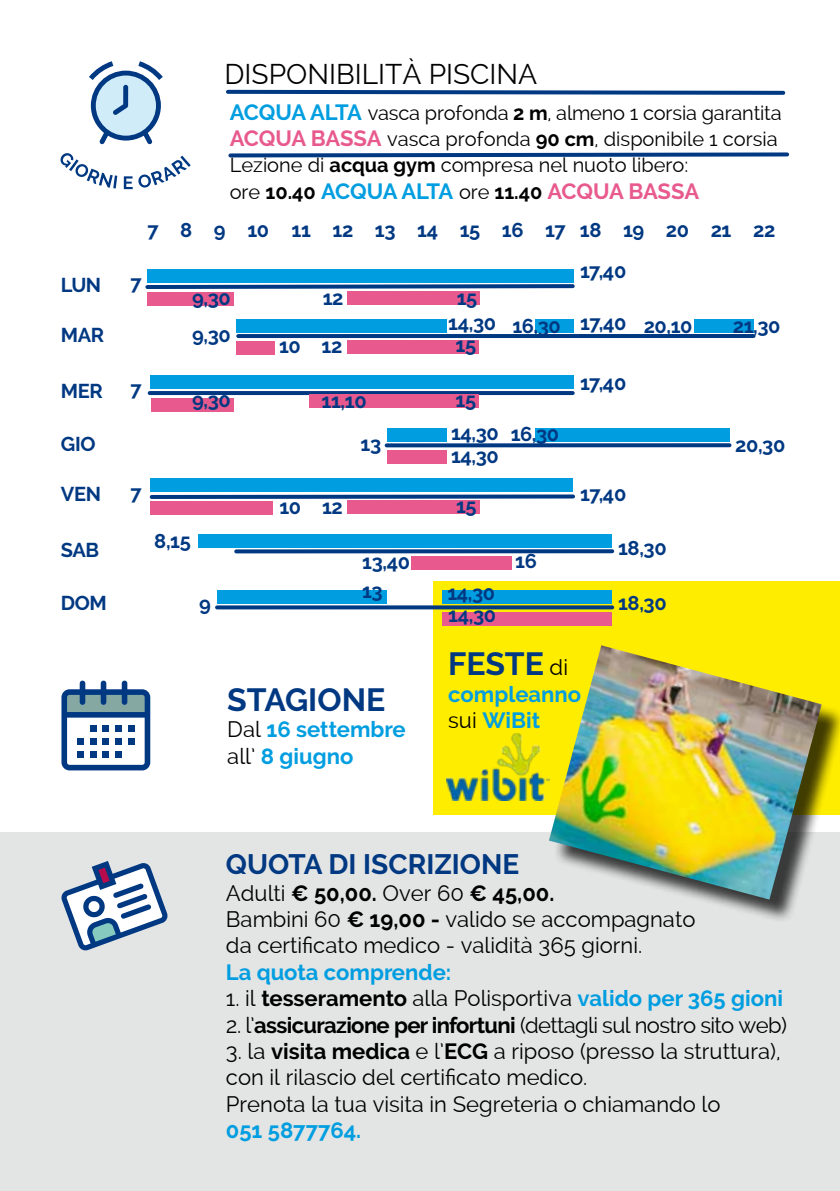
<style>
.page{position:relative;width:840px;height:1191px;background:#fff}
.page>*{position:absolute;margin:0;border:0;box-sizing:border-box;transform-origin:0 0}
.t1{font:700 32px "Raleway";letter-spacing:-.005em;color:#003882}
.t2{font:28px "Raleway";color:#000}
.t3{font:700 28px "Raleway";color:#003882}
.t4{font:22px/26.4px "Raleway";color:#000}
.t5{font:700 22px/26.4px "Raleway";color:#009ee0}
.t6{font:22px "Raleway";letter-spacing:-.03em;color:#000}
.t7{font:700 22px "Raleway";color:#000}
.t8{font:700 22px "Raleway";letter-spacing:-.015em;color:#e85a8d}
.t9{font:700 20px/22.6px "Raleway";letter-spacing:-.02em;color:#003882}
.t10{font:20px/26.4px "Raleway";color:#000}
.s1{font-weight:700;font-size:22px;color:#009ee0}
.s2{font-weight:700}
.s3{font-weight:700;font-size:22px;color:#e85a8d}
.s4{font-weight:400;color:#000}
.s5{font-weight:400;font-size:22px;color:#000}
.s6{font-weight:700;color:#009ee0}
.s7{font-weight:400}
</style>
<div class="page">
<div style="left:433px;top:581px;width:406px;height:233px;background:#ffed00"></div>
<svg style="left:61px;top:680px;width:89px;height:90px"></svg>
<div style="left:442px;top:612px;width:170px;height:14px;background:#e85a8d"></div>
<svg style="left:89px;top:61px;width:74px;height:83px"></svg>
<svg style="left:60px;top:153px;width:130px;height:36px"></svg>
<svg style="left:226px;top:89px;width:560px;height:6px"></svg>
<svg style="left:228px;top:152px;width:562px;height:6px"></svg>
<svg style="left:145px;top:282px;width:430px;height:7px"></svg>
<hr style="left:150px;top:391px;width:422px;height:4px;background:#003882">
<svg style="left:386px;top:443px;width:343px;height:4px"></svg>
<div style="left:152px;top:494px;width:420px;height:5px;background:#003882"></div>
<svg style="left:236px;top:549px;width:376px;height:4px;background:#15488c"></svg>
<svg style="left:217px;top:605px;width:395px;height:4px;background:#1a4b83"></svg>
<div style="left:147px;top:269px;width:426px;height:14px;background:#009ee0"></div>
<div style="left:150px;top:375px;width:423px;height:13px;background:#009ee0"></div>
<div style="left:386px;top:428px;width:60px;height:14px;background:#009ee0"></div>
<div style="left:535px;top:428px;width:194px;height:14px;background:#009ee0"></div>
<div style="left:150px;top:478px;width:422px;height:13px;background:#009ee0"></div>
<div style="left:198px;top:534px;width:414px;height:13px;background:#009ee0"></div>
<div style="left:217px;top:590px;width:169px;height:13px;background:#009ee0"></div>
<div style="left:442px;top:590px;width:170px;height:13px;background:#009ee0"></div>
<div style="left:150px;top:501px;width:123px;height:14px;background:#e85a8d"></div>
<div style="left:411px;top:556px;width:101px;height:14px;background:#e85a8d"></div>
<div style="left:386px;top:450px;width:60px;height:14px;background:#e85a8d"></div>
<div style="left:152px;top:398px;width:82px;height:13px;background:#e85a8d"></div>
<div style="left:147px;top:293px;width:87px;height:13px;background:#e85a8d"></div>
<div style="left:347px;top:292px;width:133px;height:13px;background:#e85a8d"></div>
<div style="left:347px;top:500px;width:132px;height:14px;background:#e85a8d"></div>
<div style="left:309px;top:394px;width:170px;height:14px;background:#e85a8d"></div>
<hr style="left:238px;top:334px;width:515px;height:4px;background:#003882">
<div style="left:236px;top:319px;width:210px;height:13px;background:#009ee0"></div>
<div style="left:693px;top:319px;width:60px;height:13px;background:#009ee0"></div>
<div style="left:236px;top:341px;width:38px;height:14px;background:#e85a8d"></div>
<div style="left:347px;top:340px;width:132px;height:14px;background:#e85a8d"></div>
<div style="left:535px;top:320px;width:38px;height:13px;background:#009ee0"></div>
<div style="left:0;top:832px;width:839px;height:359px;background:#e3e4e4"></div>
<div style="left:551px;top:648px;width:288px;height:274px;background:#000;opacity:.75"></div>
<img style="left:548px;top:645px;width:273px;height:254px">
<svg style="left:61px;top:861px;width:107px;height:90px"></svg>
<img style="left:446px;top:734px;width:103px;height:66px">
<p class="t2" style="left:224px;top:58px;width:143px">DISPONI BILIT</p>
<p class="t2" style="left:402px;top:58px;width:60px">à PISCINA</p>
<p class="t10" style="left:229px;top:99px;width:553px"><span class="s1">acqua alta</span> vasca profonda <span class="s2">2 m</span>, almeno 1 corsia garantita</p>
<p class="t8" style="left:229px;top:126px;width:96px">acqua BASSA</p>
<p class="t10" style="left:229px;top:126px;width:549px;text-indent:157px">vasca profonda <span class="s2">90 cm</span>, disponibile 1 corsia<br>Lezione di <span class="s2">acqua gym</span> compresa nel nuoto libero:<br>ore <span class="s2">10.40</span> <span class="s1">acqua alta</span> ore <span class="s2">11.40</span> <span class="s3">acqua BASSA</span></p>
<p class="t9" style="left:147px;top:219px;width:629px">7 8 9 10 11 12 13 14 15 16 17 18 19 20 21 22</p>
<p class="t9" style="left:61px;top:273px;width:11px">LUN</p>
<p class="t9" style="left:130px;top:272px;width:13px">7</p>
<p class="t9" style="left:192px;top:287px;width:40px">9,30</p>
<p class="t9" style="left:322px;top:287px;width:22px">12</p>
<p class="t9" style="left:456px;top:286px;width:22px">15</p>
<p class="t9" style="left:580px;top:260px;width:48px">17,40</p>
<p class="t9" style="left:61px;top:324px;width:12px">MAR</p>
<p class="t9" style="left:192px;top:324px;width:40px">9,30</p>
<p class="t9" style="left:448px;top:312px;width:49px">14,30</p>
<p class="t9" style="left:279px;top:334px;width:65px">10 12</p>
<p class="t9" style="left:455px;top:334px;width:22px">15</p>
<p class="t9" style="left:512px;top:315px;width:182px">16,30 17,40 20,10</p>
<p class="t9" style="left:732px;top:315px;width:49px">21,30</p>
<p class="t9" style="left:61px;top:380px;width:12px">MER</p>
<p class="t9" style="left:130px;top:378px;width:13px">7</p>
<p class="t9" style="left:192px;top:389px;width:40px">9,30</p>
<p class="t9" style="left:321px;top:389px;width:46px">11,10</p>
<p class="t9" style="left:455px;top:389px;width:22px">15</p>
<p class="t9" style="left:580px;top:372px;width:48px">17,40</p>
<p class="t9" style="left:61px;top:432px;width:10px">GIO</p>
<p class="t9" style="left:360px;top:432px;width:22px">13</p>
<p class="t9" style="left:451px;top:422px;width:49px">14,30<br>14,30</p>
<p class="t9" style="left:510px;top:423px;width:50px">16,30</p>
<p class="t9" style="left:734px;top:434px;width:52px">20,30</p>
<p class="t9" style="left:61px;top:482px;width:11px">VEN</p>
<p class="t9" style="left:130px;top:482px;width:13px">7</p>
<p class="t9" style="left:279px;top:495px;width:23px">10</p>
<p class="t9" style="left:322px;top:495px;width:22px">12</p>
<p class="t9" style="left:456px;top:495px;width:22px">15</p>
<p class="t9" style="left:580px;top:483px;width:48px">17,40</p>
<p class="t9" style="left:61px;top:539px;width:11px">SAB</p>
<p class="t9" style="left:61px;top:592px;width:26px">DOM</p>
<p class="t9" style="left:154px;top:530px;width:38px">8,15</p>
<p class="t9" style="left:199px;top:592px;width:13px">9</p>
<p class="t9" style="left:362px;top:551px;width:49px">13,40</p>
<p class="t9" style="left:362px;top:580px;width:22px">13</p>
<p class="t9" style="left:447px;top:582px;width:50px">14,30<br>14,30</p>
<p class="t9" style="left:515px;top:550px;width:23px">16</p>
<p class="t9" style="left:617px;top:537px;width:50px">18,30</p>
<p class="t9" style="left:617px;top:592px;width:50px">18,30</p>
<h1 class="t1" style="left:227px;top:681px;width:21px">STAGIONE</h1>
<p class="t5" style="left:227px;top:716px;width:180px"><span class="s4">Dal</span> 16 settembre <span class="s4">all’</span> 8 giugno</p>
<h1 class="t1" style="left:448px;top:646px;width:121px">feste <span class="s5">di</span></h1>
<p class="t5" style="left:448px;top:681px;width:134px">compleanno <span class="s4">sui</span> WiBit</p>
<p class="t3" style="left:226px;top:848px;width:21px">QUOTA</p>
<p class="t3" style="left:328px;top:848px;width:52px">DI ISCRIZIONE</p>
<p class="t4" style="left:226px;top:879px;width:470px">Adulti <span class="s2">€ 50,00.</span> Over 60 <span class="s2">€ 45,00.<br></span>Bambini 60 <span class="s2">€ 19,00 -</span> valido se accompagnato da certificato medico - validità 365 giorni.</p>
<p class="t5" style="left:226px;top:959px;width:227px">La quota comprende:</p>
<p class="t4" style="left:226px;top:985px;width:558px">1. il <span class="s2">tesseramento</span> alla Polisportiva <span class="s6">valido per 365 gioni</span></p>
<p class="t6" style="left:226px;top:1012px;width:562px">2. l’<span class="s2">assicurazione per infortuni</span> (dettagli sul nostro sito web)</p>
<p class="t7" style="left:226px;top:1038px;width:233px"><span class="s7">3. la</span> visita medica <span class="s7">e l’</span>ECG</p>
<p class="t4" style="left:226px;top:1038px;width:556px;text-indent:268px">a riposo (presso la struttura), con il rilascio del certificato medico.<br>Prenota la tua visita in Segreteria o chiamando lo</p>
<p class="t5" style="left:226px;top:1117px;width:137px">051 5877764.</p>
</div>
